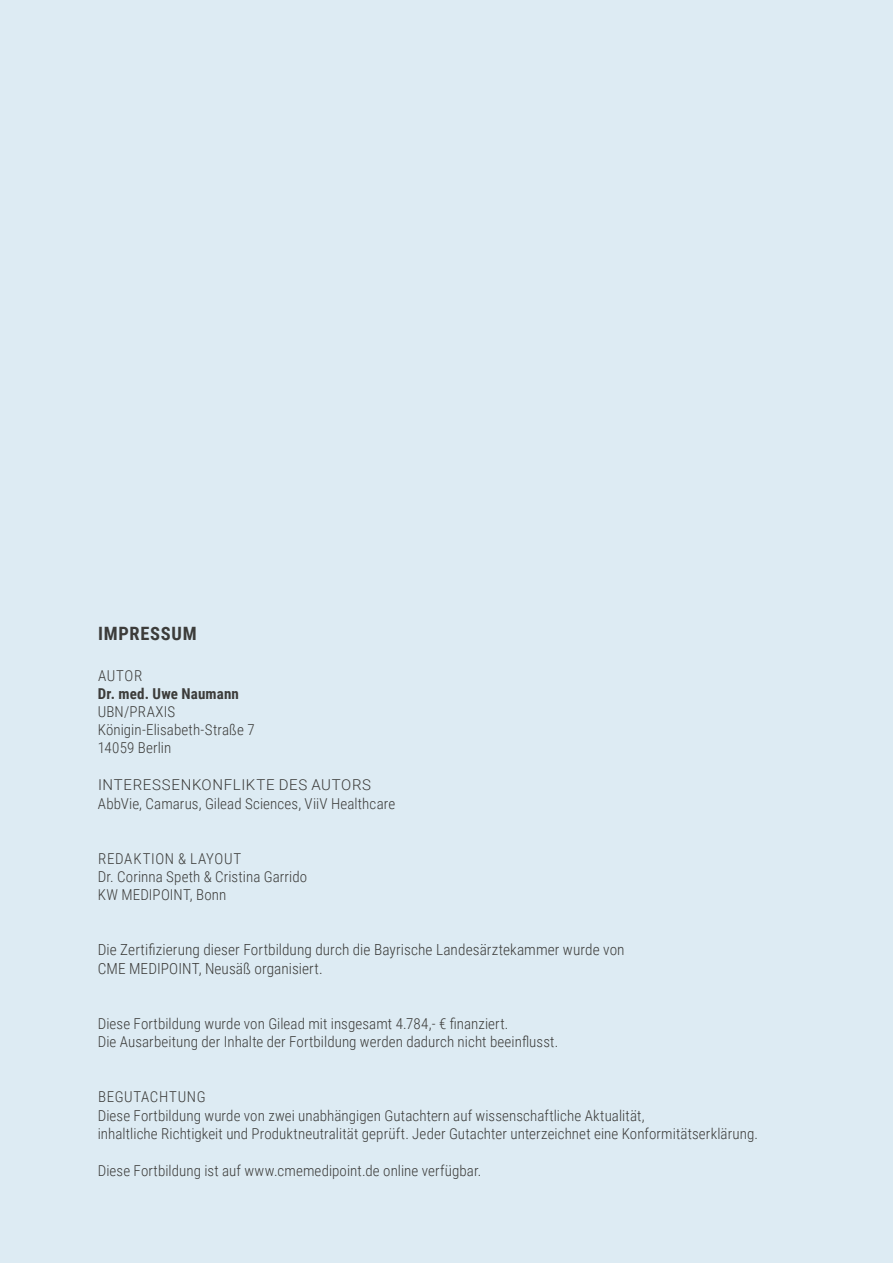
<style>
.page{position:relative;width:893px;height:1263px;background:#ddebf3}
.page>*{position:absolute;margin:0;border:0;box-sizing:border-box;transform-origin:0 0}
.t1{font:700 18.3px "Roboto Condensed";letter-spacing:.04em;color:#3c3c3a}
.t2{font:300 15.3px/18.3px "Roboto Condensed";letter-spacing:.005em;color:#3c3c3a}
.t3{font:300 15px/18.3px "Roboto Condensed";letter-spacing:.005em;color:#3c3c3a}
.t4{font:300 15px "Roboto";letter-spacing:.04em;color:#3c3c3a}
.t5{font:700 15px "Roboto Condensed";letter-spacing:.01em;color:#3c3c3a}
</style>
<div class="page">
<p class="t1" style="left:98px;top:621px;width:100px">IMPRESSUM</p>
<p class="t3" style="left:98px;top:666px;width:46px">AUTOR</p>
<p class="t5" style="left:98px;top:683px;width:143px">Dr. med. Uwe Naumann</p>
<p class="t3" style="left:98px;top:702px;width:158px">UBN/PRAXIS<br>Königin-Elisabeth-Straße 7<br>14059 Berlin</p>
<p class="t4" style="left:98px;top:774px;width:274px">INTERESSENKONFLIKTE DES AUTORS</p>
<p class="t3" style="left:98px;top:793px;width:299px">AbbVie, Camarus, Gilead Sciences, ViiV Healthcare</p>
<p class="t3" style="left:98px;top:848px;width:211px">REDAKTION &amp; LAYOUT<br>Dr. Corinna Speth &amp; Cristina Garrido<br>KW MEDIPOINT, Bonn</p>
<p class="t2" style="left:98px;top:940px;width:528px">Die Zertifizierung dieser Fortbildung durch die Bayrische Landesärztekammer wurde von<br>CME MEDIPOINT, Neusäß organisiert.</p>
<p class="t3" style="left:98px;top:1014px;width:462px">Diese Fortbildung wurde von Gilead mit insgesamt 4.784,- € finanziert.<br>Die Ausarbeitung der Inhalte der Fortbildung werden dadurch nicht beeinflusst.</p>
<p class="t3" style="left:98px;top:1087px;width:662px">BEGUTACHTUNG<br>Diese Fortbildung wurde von zwei unabhängigen Gutachtern auf wissenschaftliche Aktualität,<br>inhaltliche Richtigkeit und Produktneutralität geprüft. Jeder Gutachter unterzeichnet eine Konformitätserklärung.</p>
<p class="t3" style="left:98px;top:1161px;width:385px">Diese Fortbildung ist auf www.cmemedipoint.de online verfügbar.</p>
</div>
